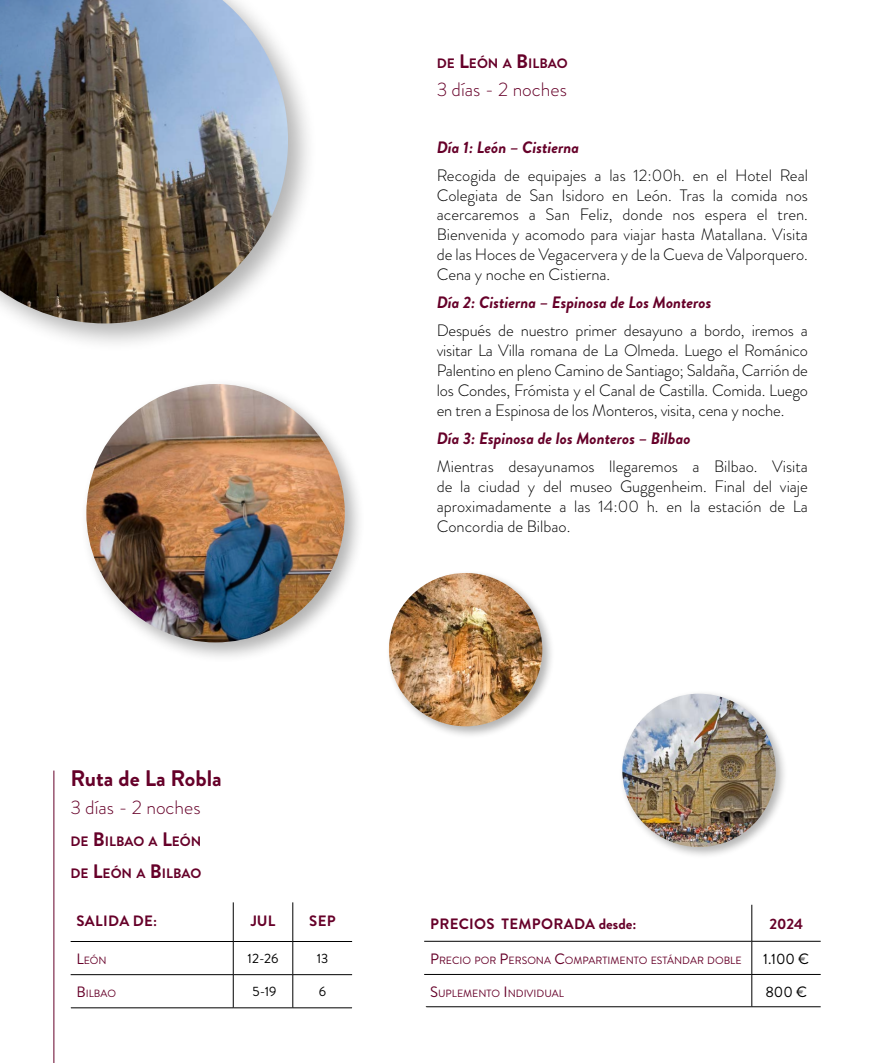
<style>
.page{position:relative;width:893px;height:1063px;background:#fff}
.page>*{position:absolute;margin:0;border:0;box-sizing:border-box;transform-origin:0 0}
.t1{font:700 22.5px "Brandon Grotesque";color:#660029}
.t2{font:300 19.5px "Brandon Grotesque";color:#660029}
.t3{font:300 16.5px/19.8px "Brandon Grotesque";color:#000;text-align:justify}
.t4{font:italic 700 16.5px "Brandon Grotesque";color:#660029}
.t5{font:700 15px "Brandon Grotesque";letter-spacing:.02em;color:#660029}
.t6{font:15px "Brandon Grotesque";color:#000}
.t7{font:700 15px "Brandon Grotesque";color:#660029}
.t8{font:700 13.65px "Brandon Grotesque";color:#660029}
.t9{font:13.5px "Brandon Grotesque";color:#000}
.t10{font:10.5px "Brandon Grotesque";color:#660029}
.s1{font-size:19.5px}
.s2{font-size:15px}
</style>
<div class="page">
<hr style="left:70px;top:974px;width:163px;height:1px;background:#000">
<hr style="left:70px;top:1008px;width:163px;height:1px;background:#000">
<hr style="left:233px;top:1008px;width:60px;height:1px;background:#000">
<hr style="left:293px;top:1008px;width:59px;height:1px;background:#000">
<hr style="left:233px;top:942px;width:1px;height:32px;background:#000">
<hr style="left:233px;top:974px;width:60px;height:1px;background:#000">
<hr style="left:293px;top:974px;width:59px;height:1px;background:#000">
<hr style="left:233px;top:975px;width:1px;height:33px;background:#000">
<hr style="left:293px;top:942px;width:1px;height:32px;background:#000">
<hr style="left:293px;top:975px;width:1px;height:33px;background:#000">
<hr style="left:293px;top:941px;width:59px;height:1px;background:#000">
<hr style="left:233px;top:902px;width:1px;height:39px;background:#000">
<hr style="left:70px;top:941px;width:163px;height:1px;background:#000">
<hr style="left:233px;top:941px;width:60px;height:1px;background:#000">
<hr style="left:293px;top:902px;width:1px;height:39px;background:#000">
<hr style="left:424px;top:974px;width:328px;height:1px;background:#000">
<hr style="left:752px;top:974px;width:69px;height:1px;background:#000">
<hr style="left:424px;top:1007px;width:328px;height:1px;background:#000">
<hr style="left:752px;top:1007px;width:69px;height:1px;background:#000">
<hr style="left:751px;top:941px;width:1px;height:33px;background:#000">
<hr style="left:751px;top:975px;width:1px;height:32px;background:#000">
<hr style="left:752px;top:941px;width:69px;height:1px;background:#000">
<hr style="left:751px;top:905px;width:1px;height:36px;background:#000">
<hr style="left:424px;top:941px;width:328px;height:1px;background:#000">
<div style="left:0;top:0;width:318px;height:353px;background:#000;opacity:.3"></div>
<img style="left:0;top:0;width:288px;height:323px">
<div style="left:385px;top:569px;width:170px;height:170px;background:#000;opacity:.3"></div>
<img style="left:389px;top:573px;width:153px;height:153px;border-radius:77px">
<div style="left:619px;top:690px;width:169px;height:170px;background:#000;opacity:.3"></div>
<img style="left:622px;top:694px;width:154px;height:153px;border-radius:77px">
<div style="left:80px;top:378px;width:286px;height:286px;background:#000;opacity:.3"></div>
<img style="left:86px;top:384px;width:259px;height:258px;border-radius:129px">
<hr style="left:54px;top:771px;width:1px;height:292px;background:#660029">
<p class="t8" style="left:437px;top:53px;width:132px">DE <span class="s1">L</span>EÓN A <span class="s1">B</span>ILBAO</p>
<p class="t2" style="left:437px;top:76px;width:132px">3 días - 2 noches</p>
<p class="t4" style="left:437px;top:135px;width:144px">Día 1: León – Cistierna</p>
<p class="t3" style="left:437px;top:165px;width:373px">Recogida de equipajes a las 12:00h. en el Hotel Real Colegiata de San Isidoro en León. Tras la comida nos acercaremos a San Feliz, donde nos espera el tren.<br>Bienvenida y acomodo para viajar hasta Matallana. Visita de las Hoces de Vegacervera y de la Cueva de Valporquero.<br>Cena y noche en Cistierna.</p>
<p class="t4" style="left:437px;top:291px;width:276px">Día 2: Cistierna – Espinosa de Los Monteros</p>
<p class="t3" style="left:437px;top:321px;width:373px">Después de nuestro primer desayuno a bordo, iremos a visitar La Villa romana de La Olmeda. Luego el Románico Palentino en pleno Camino de Santiago; Saldaña, Carrión de los Condes, Frómista y el Canal de Castilla. Comida. Luego en tren a Espinosa de los Monteros, visita, cena y noche.</p>
<p class="t4" style="left:437px;top:427px;width:255px">Día 3: Espinosa de los Monteros – Bilbao</p>
<p class="t3" style="left:437px;top:457px;width:373px">Mientras desayunamos llegaremos a Bilbao. Visita de la ciudad y del museo Guggenheim. Final del viaje aproximadamente a las 14:00 h. en la estación de La Concordia de Bilbao.</p>
<h1 class="t1" style="left:70px;top:763px;width:153px">Ruta de La Robla</h1>
<p class="t2" style="left:70px;top:794px;width:132px">3 días - 2 noches</p>
<p class="t8" style="left:70px;top:832px;width:132px">DE <span class="s1">B</span>ILBAO A <span class="s1">L</span>EÓN</p>
<p class="t8" style="left:70px;top:864px;width:132px">DE <span class="s1">L</span>EÓN A <span class="s1">B</span>ILBAO</p>
<p class="t5" style="left:77px;top:911px;width:82px">SALIDA DE:</p>
<p class="t7" style="left:251px;top:911px;width:25px">JUL</p>
<p class="t5" style="left:309px;top:911px;width:28px">SEP</p>
<p class="t10" style="left:76px;top:953px;width:32px"><span class="s2">L</span>EÓN</p>
<p class="t9" style="left:248px;top:949px;width:32px">12-26</p>
<p class="t9" style="left:317px;top:949px;width:13px">13</p>
<p class="t10" style="left:76px;top:986px;width:41px"><span class="s2">B</span>ILBAO</p>
<p class="t9" style="left:252px;top:982px;width:26px">5-19</p>
<p class="t9" style="left:319px;top:982px;width:9px">6</p>
<p class="t5" style="left:430px;top:913px;width:208px">PRECIOS TEMPORADA desde:</p>
<p class="t7" style="left:769px;top:913px;width:35px">2024</p>
<p class="t10" style="left:430px;top:953px;width:313px"><span class="s2">P</span>RECIO POR <span class="s2">P</span>ERSONA <span class="s2">C</span>OMPARTIMENTO ESTÁNDAR DOBLE</p>
<p class="t6" style="left:763px;top:948px;width:48px">1.100 €</p>
<p class="t10" style="left:430px;top:986px;width:134px"><span class="s2">S</span>UPLEMENTO <span class="s2">I</span> NDIVIDUAL</p>
<p class="t6" style="left:765px;top:981px;width:43px">800 €</p>
</div>
